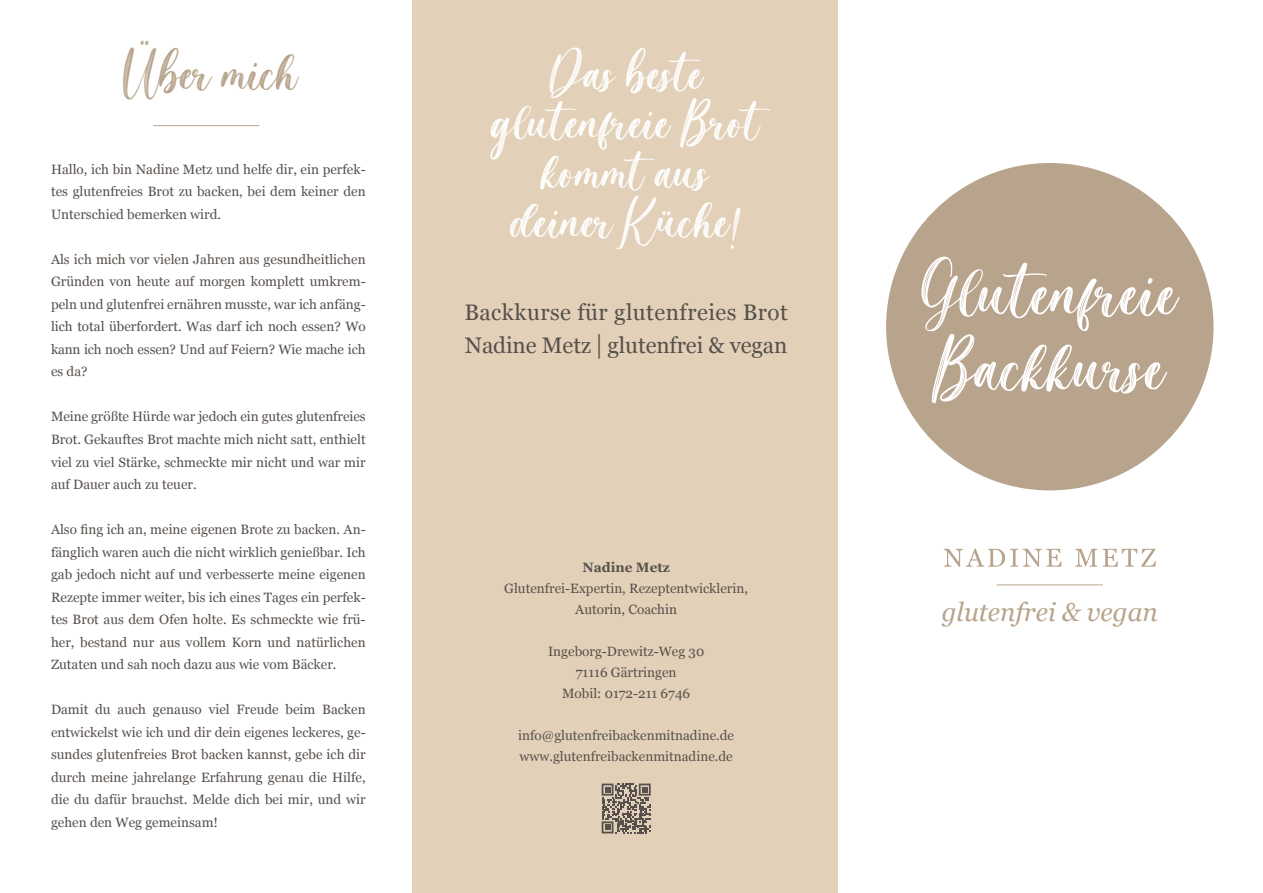
<style>
.page{position:relative;width:1263px;height:893px;background:#fff}
.page>*{position:absolute;margin:0;border:0;box-sizing:border-box;transform-origin:0 0}
.t1{font:52.5px/75px "Magista Brush";color:#fff}
.t2{font:37.5px/49.5px "Magista Brush";color:#fff;text-align:center}
.t3{font:37.5px "Magista Brush";color:#b8a48c}
.t4{font:italic 25.95px "Georgia";color:#b8a48c}
.t5{font:22.5px/33px "Georgia";letter-spacing:.02em;color:#57504c}
.t6{font:13.5px/22.5px "Georgia";color:#57504c;text-align:justify}
.t7{font:700 13.5px "Georgia";color:#57504c}
.s1{font-family:"Kohinoor Bangla"}
</style>
<div class="page">
<div style="left:412px;top:0;width:426px;height:893px;background:#e2d1b8"></div>
<div style="left:886px;top:163px;width:327px;height:327px;background:#b8a48c;border-radius:50%"></div>
<svg style="left:944px;top:549px;width:212px;height:18px"></svg>
<hr style="left:997px;top:585px;width:106px;height:1px;background:#b8a48c">
<hr style="left:153px;top:125px;width:106px;height:1px;background:#b8a48c">
<svg style="left:602px;top:784px;width:49px;height:49px"></svg>
<h2 class="t3" style="left:123px;top:51px;width:176px">Über mich</h2>
<h2 class="t2" style="left:492px;top:48px;width:269px">Das beste glutenfreie Brot kommt aus deiner Küche!</h2>
<p class="t6" style="left:51px;top:157px;width:316px">Hallo, ich bin Nadine Metz und helfe dir, ein perfek&shy;tes glutenfreies Brot zu backen, bei dem keiner den Unterschied bemerken wird.</p>
<p class="t6" style="left:51px;top:247px;width:316px">Als ich mich vor vielen Jahren aus gesundheitlichen Gründen von heute auf morgen komplett umkrem&shy;peln und glutenfrei ernähren musste, war ich anfäng&shy;lich total überfordert. Was darf ich noch essen? Wo kann ich noch essen? Und auf Feiern? Wie mache ich es da?</p>
<p class="t6" style="left:51px;top:405px;width:316px">Meine größte Hürde war jedoch ein gutes glutenfreies Brot. Gekauftes Brot machte mich nicht satt, enthielt viel zu viel Stärke, schmeckte mir nicht und war mir auf Dauer auch zu teuer.</p>
<p class="t6" style="left:51px;top:518px;width:316px">Also fing ich an, meine eigenen Brote zu backen. An&shy;fänglich waren auch die nicht wirklich genießbar. Ich gab jedoch nicht auf und verbesserte meine eigenen Rezepte immer weiter, bis ich eines Tages ein perfek&shy;tes Brot aus dem Ofen holte. Es schmeckte wie frü&shy;her, bestand nur aus vollem Korn und natürlichen Zutaten und sah noch dazu aus wie vom Bäcker.</p>
<p class="t6" style="left:51px;top:698px;width:316px">Damit du auch genauso viel Freude beim Backen entwickelst wie ich und dir dein eigenes leckeres, ge&shy;sundes glutenfreies Brot backen kannst, gebe ich dir durch meine jahrelange Erfahrung genau die Hilfe, die du dafür brauchst. Melde dich bei mir, und wir gehen den Weg gemeinsam!</p>
<h3 class="t5" style="left:464px;top:294px;width:325px">Backkurse für glutenfreies Brot<br>Nadine Metz <span class="s1">|</span> glutenfrei &amp; vegan</h3>
<p class="t7" style="left:582px;top:557px;width:89px">Nadine Metz</p>
<p class="t6" style="left:504px;top:577px;width:245px;line-height:21px;text-align:center">Glutenfrei-Expertin, Rezeptentwicklerin,<br>Autorin, Coachin</p>
<p class="t6" style="left:548px;top:640px;width:158px;line-height:21px;text-align:center">Ingeborg-Drewitz-Weg 30<br>71116 Gärtringen<br>Mobil: 0172-211 6746</p>
<p class="t6" style="left:518px;top:724px;width:217px;line-height:21px">info@glutenfreibackenmitnadine.de www.glutenfreibackenmitnadine.de</p>
<h1 class="t1" style="left:921px;top:255px;width:258px">Glutenfreie<br>Backkurse</h1>
<h3 class="t4" style="left:942px;top:593px;width:218px">glutenfrei &amp; vegan</h3>
</div>
